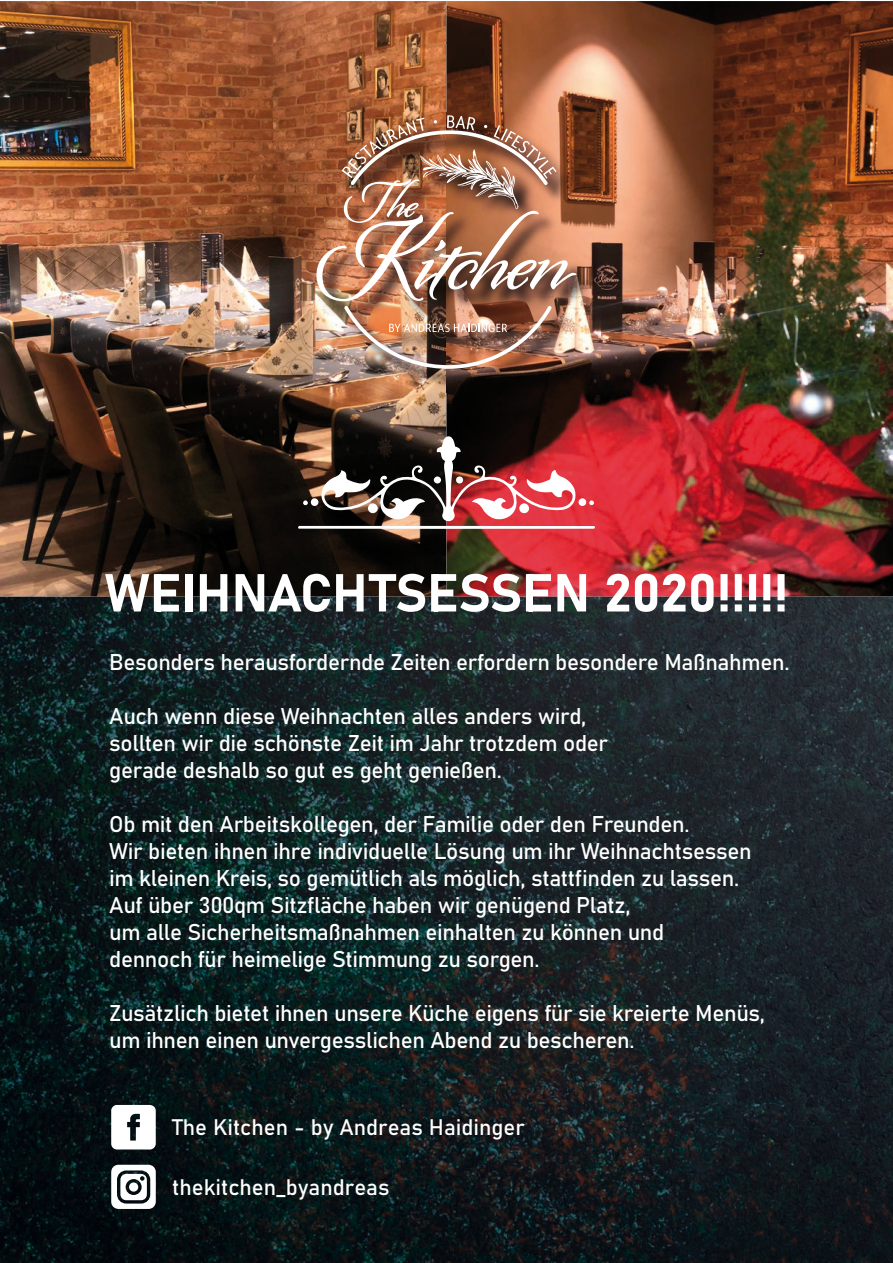
<style>
.page{position:relative;width:893px;height:1263px;background:#fff}
.page>*{position:absolute;margin:0;border:0;box-sizing:border-box;transform-origin:0 0}
.t1{font:52.65px "Bahnschrift";color:#fff}
.t2{font:22.5px/27px "Bahnschrift";letter-spacing:-.015em;color:#fff}
.t3{font:22.2px "Bahnschrift";color:#fff}
</style>
<div class="page">
<img style="left:0;top:596px;width:893px;height:667px">
<img style="left:0;top:1px;width:893px;height:595px">
<svg style="left:111px;top:1105px;width:45px;height:44px"></svg>
<svg style="left:111px;top:1165px;width:45px;height:44px"></svg>
<div style="left:129px;top:1182px;width:9px;height:10px;background:#fff;border-radius:50%"></div>
<img style="left:314px;top:113px;width:286px;height:279px">
<img style="left:316px;top:115px;width:260px;height:254px">
<svg style="left:298px;top:436px;width:297px;height:93px"></svg>
<h1 class="t1" style="left:105px;top:553px;width:685px">WEIHNACHTSESSEN 2020!!!!!</h1>
<p class="t2" style="left:109px;top:647px;width:682px">Besonders herausfordernde Zeiten erfordern besondere Maßnahmen.</p>
<p class="t2" style="left:109px;top:701px;width:500px">Auch wenn diese Weihnachten alles anders wird, sollten wir die schönste Zeit im Jahr trotzdem oder gerade deshalb so gut es geht genießen.</p>
<p class="t2" style="left:109px;top:809px;width:644px">Ob mit den Arbeitskollegen, der Familie oder den Freunden.<br>Wir bieten ihnen ihre individuelle Lösung um ihr Weihnachtsessen im kleinen Kreis, so gemütlich als möglich, stattfinden zu lassen.<br>Auf über 300qm Sitzfläche haben wir genügend Platz,<br>um alle Sicherheitsmaßnahmen einhalten zu können und dennoch für heimelige Stimmung zu sorgen.</p>
<p class="t2" style="left:109px;top:998px;width:657px">Zusätzlich bietet ihnen unsere Küche eigens für sie kreierte Menüs, um ihnen einen unvergesslichen Abend zu bescheren.</p>
<p class="t3" style="left:172px;top:1110px;width:354px">The Kitchen - by Andreas Haidinger</p>
<p class="t3" style="left:172px;top:1170px;width:219px">thekitchen_byandreas</p>
</div>
